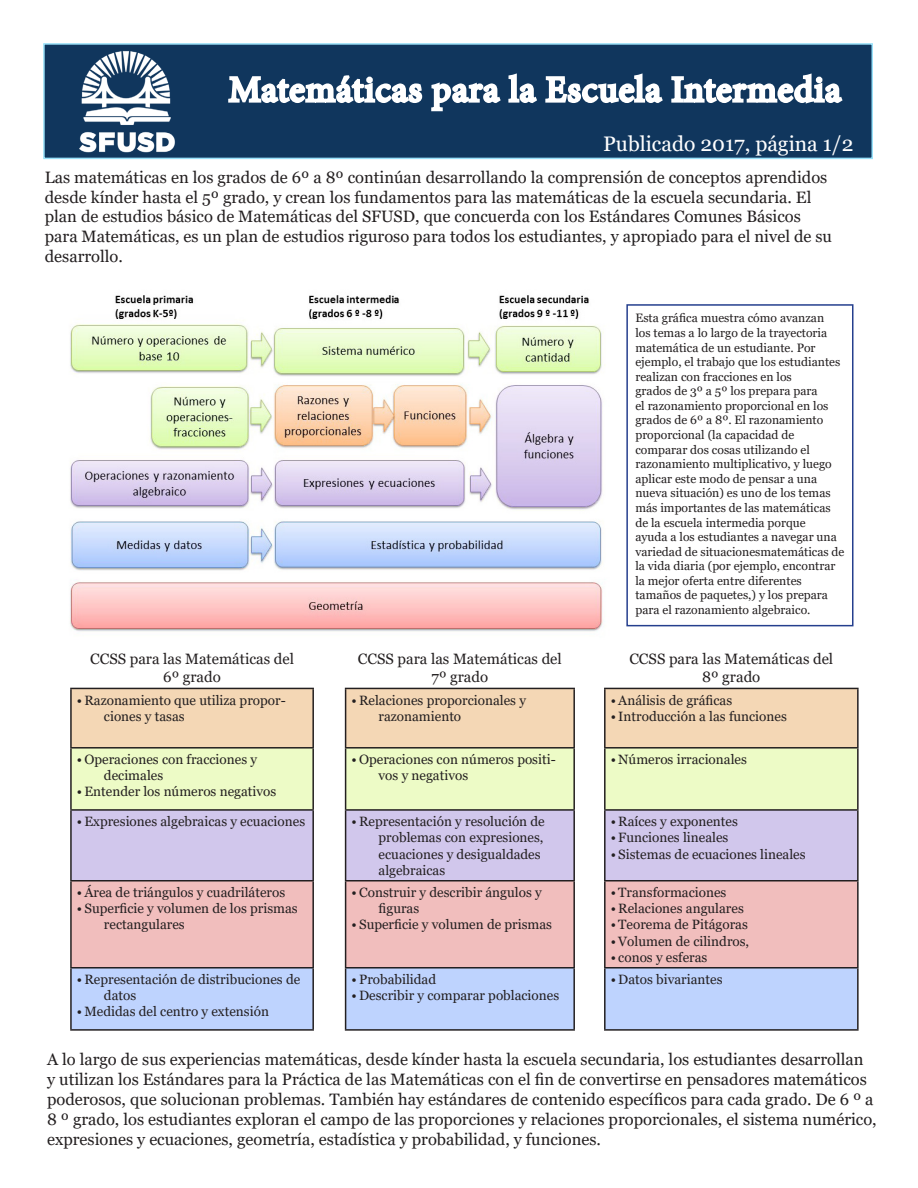
<style>
.page{position:relative;width:918px;height:1188px;background:#fff}
.page>*{position:absolute;margin:0;border:0;box-sizing:border-box;transform-origin:0 0}
.t1{font:21px "Georgia";color:#fff}
.t2{font:16.5px/19.8px "Georgia";color:#231f20}
.t3{font:15px "Georgia";color:#231f20}
.t4{font:13.5px/16.2px "Georgia";color:#231f20}
.t5{font:12.15px/14.5px "Georgia";color:#231f20}
</style>
<div class="page">
<div style="left:43px;top:43px;width:830px;height:116px;background:#10365d;border:2px solid #99e1f9"></div>
<svg style="left:227px;top:43px;width:197px;height:645px"></svg>
<svg style="left:431px;top:73px;width:412px;height:39px"></svg>
<img style="left:79px;top:51px;width:96px;height:102px">
<div style="left:626px;top:304px;width:228px;height:322px;border:2px solid #253f8e"></div>
<svg style="left:72px;top:688px;width:785px;height:60px;background:#f4d9ba"></svg>
<svg style="left:72px;top:748px;width:785px;height:62px;background:#eefbca"></svg>
<svg style="left:72px;top:810px;width:785px;height:71px;background:#d4cbed"></svg>
<svg style="left:72px;top:881px;width:785px;height:87px;background:#f2c3c2"></svg>
<svg style="left:72px;top:968px;width:785px;height:62px;background:#c3d6fd"></svg>
<hr style="left:70px;top:747px;width:244px;height:2px;background:#231f20">
<hr style="left:345px;top:747px;width:230px;height:2px;background:#231f20">
<hr style="left:604px;top:747px;width:255px;height:2px;background:#231f20">
<hr style="left:70px;top:809px;width:244px;height:2px;background:#231f20">
<hr style="left:345px;top:809px;width:230px;height:2px;background:#231f20">
<hr style="left:604px;top:809px;width:255px;height:2px;background:#231f20">
<hr style="left:70px;top:880px;width:244px;height:2px;background:#231f20">
<hr style="left:345px;top:880px;width:230px;height:2px;background:#231f20">
<hr style="left:604px;top:880px;width:255px;height:2px;background:#231f20">
<hr style="left:70px;top:967px;width:244px;height:2px;background:#231f20">
<hr style="left:345px;top:967px;width:230px;height:2px;background:#231f20">
<hr style="left:604px;top:967px;width:255px;height:2px;background:#231f20">
<hr style="left:70px;top:688px;width:244px;height:1px;background:#231f20">
<hr style="left:70px;top:689px;width:2px;height:58px;background:#231f20">
<hr style="left:312px;top:689px;width:2px;height:58px;background:#231f20">
<hr style="left:70px;top:749px;width:2px;height:60px;background:#231f20">
<hr style="left:312px;top:749px;width:2px;height:60px;background:#231f20">
<hr style="left:70px;top:811px;width:2px;height:69px;background:#231f20">
<hr style="left:312px;top:811px;width:2px;height:69px;background:#231f20">
<hr style="left:70px;top:882px;width:2px;height:85px;background:#231f20">
<hr style="left:312px;top:882px;width:2px;height:85px;background:#231f20">
<hr style="left:70px;top:969px;width:2px;height:60px;background:#231f20">
<hr style="left:312px;top:969px;width:2px;height:60px;background:#231f20">
<hr style="left:70px;top:1029px;width:244px;height:2px;background:#231f20">
<hr style="left:345px;top:688px;width:230px;height:1px;background:#231f20">
<hr style="left:345px;top:689px;width:1px;height:58px;background:#231f20">
<hr style="left:573px;top:689px;width:2px;height:58px;background:#231f20">
<hr style="left:345px;top:749px;width:1px;height:60px;background:#231f20">
<hr style="left:573px;top:749px;width:2px;height:60px;background:#231f20">
<hr style="left:345px;top:811px;width:1px;height:69px;background:#231f20">
<hr style="left:573px;top:811px;width:2px;height:69px;background:#231f20">
<hr style="left:345px;top:882px;width:1px;height:85px;background:#231f20">
<hr style="left:573px;top:882px;width:2px;height:85px;background:#231f20">
<hr style="left:345px;top:969px;width:1px;height:60px;background:#231f20">
<hr style="left:573px;top:969px;width:2px;height:60px;background:#231f20">
<hr style="left:345px;top:1029px;width:230px;height:2px;background:#231f20">
<hr style="left:604px;top:688px;width:255px;height:1px;background:#231f20">
<hr style="left:604px;top:689px;width:2px;height:58px;background:#231f20">
<hr style="left:857px;top:689px;width:2px;height:58px;background:#231f20">
<hr style="left:604px;top:749px;width:2px;height:60px;background:#231f20">
<hr style="left:857px;top:749px;width:2px;height:60px;background:#231f20">
<hr style="left:604px;top:811px;width:2px;height:69px;background:#231f20">
<hr style="left:857px;top:811px;width:2px;height:69px;background:#231f20">
<hr style="left:604px;top:882px;width:2px;height:85px;background:#231f20">
<hr style="left:857px;top:882px;width:2px;height:85px;background:#231f20">
<hr style="left:604px;top:969px;width:2px;height:60px;background:#231f20">
<hr style="left:857px;top:969px;width:2px;height:60px;background:#231f20">
<hr style="left:604px;top:1029px;width:255px;height:2px;background:#231f20">
<img style="left:70px;top:283px;width:535px;height:356px">
<p class="t1" style="left:603px;top:131px;width:252px">Publicado 2017, página 1/2</p>
<p class="t2" style="left:45px;top:167px;width:789px">Las matemáticas en los grados de 6º a 8º continúan desarrollando la comprensión de conceptos aprendidos desde kínder hasta el 5º grado, y crean los fundamentos para las matemáticas de la escuela secundaria. El plan de estudios básico de Matemáticas del SFUSD, que concuerda con los Estándares Comunes Básicos para Matemáticas, es un plan de estudios riguroso para todos los estudiantes, y apropiado para el nivel de su desarrollo.</p>
<p class="t3" style="left:90px;top:650px;width:205px">CCSS para las Matemáticas del</p>
<p class="t3" style="left:163px;top:668px;width:59px">6º grado</p>
<p class="t3" style="left:358px;top:650px;width:205px">CCSS para las Matemáticas del</p>
<p class="t3" style="left:432px;top:668px;width:58px">7º grado</p>
<p class="t5" style="left:635px;top:311px;width:211px">Esta gráfica muestra cómo avanzan<br>los temas a lo largo de la trayectoria matemática de un estudiante. Por ejemplo, el trabajo que los estudiantes realizan con fracciones en los<br>grados de 3º a 5º los prepara para<br>el razonamiento proporcional en los grados de 6º a 8º. El razonamiento proporcional (la capacidad de comparar dos cosas utilizando el razonamiento multiplicativo, y luego aplicar este modo de pensar a una nueva situación) es uno de los temas más importantes de las matemáticas de la escuela intermedia porque<br>ayuda a los estudiantes a navegar una variedad de situacionesmatemáticas de la vida diaria (por ejemplo, encontrar la mejor oferta entre diferentes tamaños de paquetes,) y los prepara para el razonamiento algebraico.</p>
<p class="t3" style="left:629px;top:650px;width:205px">CCSS para las Matemáticas del</p>
<p class="t3" style="left:702px;top:668px;width:60px">8º grado</p>
<p class="t4" style="left:104px;top:692px;width:183px;text-indent:-27px">• Razonamiento que utiliza propor&shy;ciones y tasas</p>
<p class="t4" style="left:379px;top:692px;width:149px;text-indent:-27px">• Relaciones proporcionales y razonamiento</p>
<p class="t4" style="left:611px;top:692px;width:123px">• Análisis de gráficas</p>
<p class="t4" style="left:611px;top:708px;width:178px">• Introducción a las funciones</p>
<p class="t4" style="left:104px;top:752px;width:155px;text-indent:-27px">• Operaciones con fracciones y decimales</p>
<p class="t4" style="left:77px;top:784px;width:201px">• Entender los números negativos</p>
<p class="t4" style="left:379px;top:752px;width:179px;text-indent:-27px">• Operaciones con números positi&shy;vos y negativos</p>
<p class="t4" style="left:611px;top:752px;width:138px">• Números irracionales</p>
<p class="t4" style="left:77px;top:814px;width:230px">• Expresiones algebraicas y ecuaciones</p>
<p class="t4" style="left:379px;top:814px;width:168px;text-indent:-27px">• Representación y resolución de problemas con expresiones, ecuaciones y desigualdades algebraicas</p>
<p class="t4" style="left:611px;top:814px;width:129px">• Raíces y exponentes</p>
<p class="t4" style="left:611px;top:830px;width:119px">• Funciones lineales</p>
<p class="t4" style="left:611px;top:846px;width:196px">• Sistemas de ecuaciones lineales</p>
<p class="t4" style="left:77px;top:884px;width:210px">• Área de triángulos y cuadriláteros</p>
<p class="t4" style="left:104px;top:901px;width:195px;text-indent:-27px">• Superficie y volumen de los prismas rectangulares</p>
<p class="t4" style="left:104px;top:972px;width:198px;text-indent:-27px">• Representación de distribuciones de datos</p>
<p class="t4" style="left:77px;top:1004px;width:194px">• Medidas del centro y extensión</p>
<p class="t4" style="left:379px;top:884px;width:165px;text-indent:-27px">• Construir y describir ángulos y figuras</p>
<p class="t4" style="left:352px;top:917px;width:202px">• Superficie y volumen de prismas</p>
<p class="t4" style="left:352px;top:972px;width:86px">• Probabilidad</p>
<p class="t4" style="left:352px;top:988px;width:209px">• Describir y comparar poblaciones</p>
<p class="t4" style="left:611px;top:884px;width:117px">• Transformaciones</p>
<p class="t4" style="left:611px;top:901px;width:135px">• Relaciones angulares</p>
<p class="t4" style="left:611px;top:917px;width:139px">• Teorema de Pitágoras</p>
<p class="t4" style="left:611px;top:933px;width:140px">• Volumen de cilindros,</p>
<p class="t4" style="left:611px;top:949px;width:98px">• conos y esferas</p>
<p class="t4" style="left:611px;top:972px;width:113px">• Datos bivariantes</p>
<p class="t2" style="left:47px;top:1050px;width:831px">A lo largo de sus experiencias matemáticas, desde kínder hasta la escuela secundaria, los estudiantes desarrollan<br>y utilizan los Estándares para la Práctica de las Matemáticas con el fin de convertirse en pensadores matemáticos poderosos, que solucionan problemas. También hay estándares de contenido específicos para cada grado. De 6 º a 8 º grado, los estudiantes exploran el campo de las proporciones y relaciones proporcionales, el sistema numérico, expresiones y ecuaciones, geometría, estadística y probabilidad, y funciones.</p>
</div>
